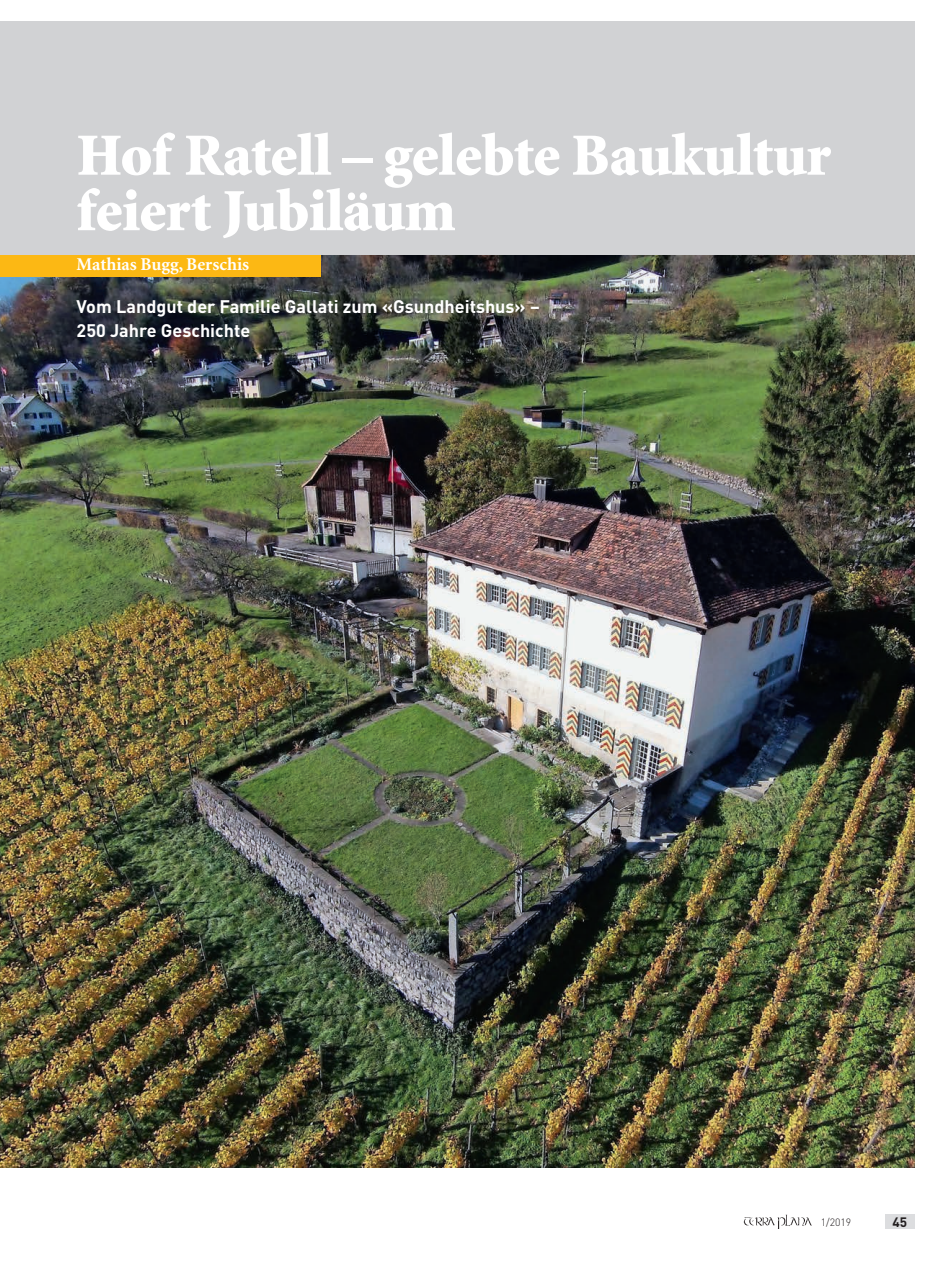
<style>
.page{position:relative;width:936px;height:1263px;background:#fff}
.page>*{position:absolute;margin:0;border:0;box-sizing:border-box;transform-origin:0 0}
.t1{font:900 60px/55.5px "Minion LT";letter-spacing:-.01em;color:#fff}
.t2{font:700 18px/24px "DIN";color:#fff}
.t3{font:700 18px "Minion LT";color:#fff}
.t4{font:700 13.5px "DIN";color:#231f20}
.t5{font:300 10.5px "DIN";color:#231f20}
</style>
<div class="page">
<div style="left:885px;top:1214px;width:29px;height:15px;background:#dcdddf"></div>
<img style="left:743px;top:1215px;width:69px;height:14px">
<div style="left:0;top:21px;width:914px;height:234px;background:#d1d2d4"></div>
<img style="left:0;top:255px;width:914px;height:912px">
<div style="left:0;top:255px;width:320px;height:21px;background:#fcb814"></div>
<h1 class="t1" style="left:77px;top:129px;width:755px">Hof Ratell – gelebte Baukultur feiert Jubiläum</h1>
<p class="t3" style="left:77px;top:255px;width:174px">Mathias Bugg, Berschis</p>
<p class="t2" style="left:77px;top:293px;width:465px">Vom Landgut der Familie Gallati zum «Gsundheitshus» –<br>250 Jahre Geschichte</p>
<p class="t5" style="left:820px;top:1215px;width:32px">1/2019</p>
<p class="t4" style="left:892px;top:1213px;width:16px">45</p>
</div>
